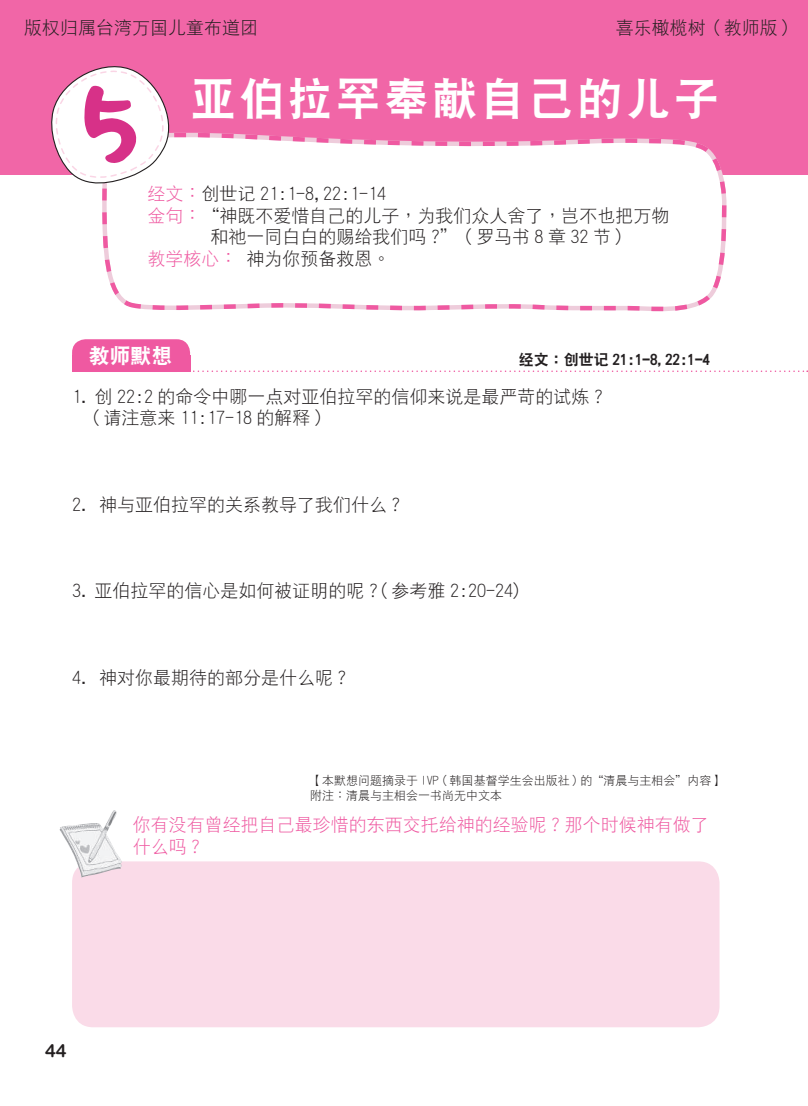
<style>
.page{position:relative;width:808px;height:1106px;background:#fff}
.page>*{position:absolute;margin:0;border:0;box-sizing:border-box;transform-origin:0 0}
.t1{font:45px "DF Hei W9 GB5";letter-spacing:.075em;color:#fff}
.t2{font:21px "DF Hei W9 GB5";color:#fff}
.t3{font:18px/21.6px "DF Hei W3 GB5";color:#231f20}
.t4{font:18px/21.6px "DF Hei W3 GB5";color:#ef59a1}
.t5{font:18px "Arial Rounded MT Bold";color:#231f20}
.t6{font:15px "DF Hei W9 GB5";color:#231f20}
.t7{font:12px/14.4px "DF Hei W3 GB5";color:#231f20}
.s1{color:#ef59a1}
</style>
<div class="page">
<div style="left:0;top:0;width:808px;height:174px;background:#f166a7"></div>
<svg style="left:102px;top:132px;width:630px;height:180px"></svg>
<svg style="left:47px;top:66px;width:132px;height:124px"></svg>
<svg style="left:190px;top:370px;width:618px;height:2px"></svg>
<div style="left:72px;top:861px;width:647px;height:166px;background:#fadbe8;border-radius:21px"></div>
<img style="left:59px;top:810px;width:63px;height:67px">
<div style="left:72px;top:355px;width:118px;height:17px;background:#ef59a1"></div>
<div style="left:72px;top:339px;width:118px;height:33px;background:#ef59a1;border-radius:14px"></div>
<p class="t3" style="left:24px;top:17px;width:235px">版權歸屬台灣萬國兒童佈道團</p>
<p class="t3" style="left:616px;top:16px;width:181px">喜樂橄欖樹（教師版）</p>
<h1 class="t1" style="left:191px;top:76px;width:530px">亞伯拉罕奉獻自己的兒子</h1>
<p class="t3" style="left:148px;top:183px;width:240px"><span class="s1">經文：</span>創世記 21:1-8,22:1-14</p>
<p class="t3" style="left:148px;top:205px;width:524px"><span class="s1">金句：</span>“神既不愛惜自己的兒子，為我們眾人捨了，豈不也把萬物</p>
<p class="t3" style="left:211px;top:226px;width:415px">和祂一同白白的賜給我們嗎 ?” ( 羅馬書 8 章 32 節 )</p>
<p class="t3" style="left:148px;top:248px;width:244px"><span class="s1">教學核心：</span> 神為你預備救恩。</p>
<p class="t2" style="left:89px;top:345px;width:85px">教師默想</p>
<p class="t6" style="left:519px;top:351px;width:193px">經文：創世記 21:1-8,22:1-4</p>
<p class="t3" style="left:90px;top:385px;width:514px;text-indent:-18px">1. 創 22:2 的命令中哪一點對亞伯拉罕的信仰來說是最嚴苛的試煉 ? ( 請注意來 11:17-18 的解釋 )</p>
<p class="t3" style="left:72px;top:493px;width:330px">2. 神與亞伯拉罕的關係教導了我們什麼 ?</p>
<p class="t3" style="left:72px;top:580px;width:451px">3. 亞伯拉罕的信心是如何被證明的呢 ?( 參考雅 2:20-24)</p>
<p class="t3" style="left:72px;top:666px;width:276px">4. 神對你最期待的部分是什麼呢 ?</p>
<p class="t7" style="left:310px;top:773px;width:415px">【本默想問題摘錄於 IVP（韓國基督學生會出版社）的“清晨與主相會”內容】附註：清晨與主相會一書尚無中文本</p>
<p class="t4" style="left:133px;top:814px;width:578px">你有沒有曾經把自己最珍惜的東西交託給神的經驗呢 ? 那個時候神有做了什麼嗎 ?</p>
<p class="t5" style="left:45px;top:1039px;width:23px">44</p>
</div>
